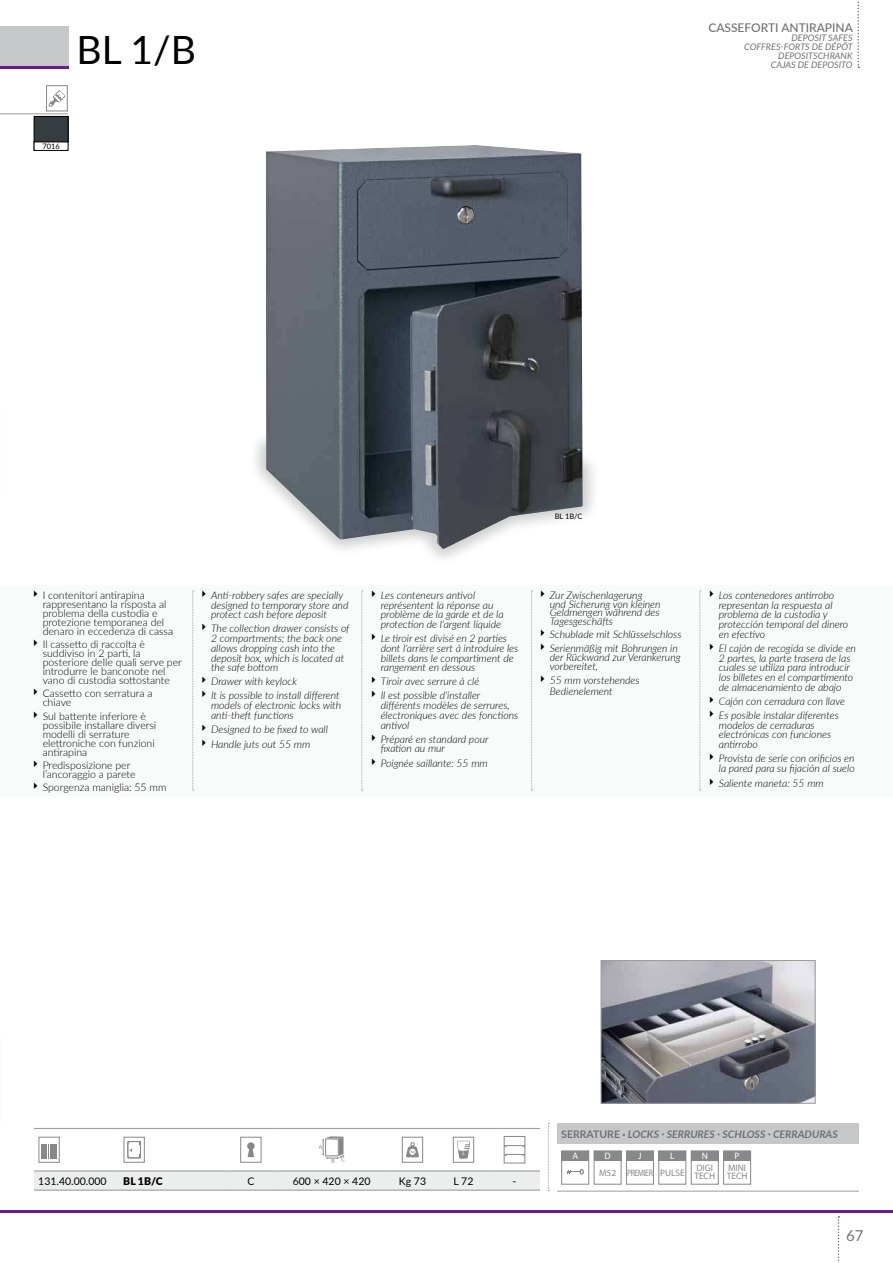
<style>
.page{position:relative;width:893px;height:1263px;background:#fff}
.page>*{position:absolute;margin:0;border:0;box-sizing:border-box;transform-origin:0 0}
.t1{font:39px "Lato";color:#000}
.t2{font:15px "Lato";color:#707172}
.t3{font:500 12px "Lato";color:#707172}
.t4{font:italic 300 10.5px/9.8px "Lato";color:#000}
.t5{font:300 10.5px/9px "Lato";color:#000}
.t6{font:italic 700 10.5px "Lato";color:#707172}
.t7{font:10.5px "Lato";color:#000}
.t8{font:900 10.5px "Lato";color:#000}
.t9{font:9.3px/8.1px "Myriad Pro";color:#87888a}
.t10{font:9.3px "Myriad Pro";letter-spacing:-.05em;color:#87888a;scale:.83 1}
.t11{font:9.3px "Myriad Pro";color:#fff}
.t12{font:italic 9px "Lato";color:#707172}
.t13{font:7.5px "Lato";color:#000}
.t14{font:5.55px "Myriad Pro";color:#fff;scale:1.06 1}
.t15{font:600 3.6px "Lato";color:#87888a}
.s1{font-style:normal}
.s2{font-weight:900;font-style:normal}
</style>
<div class="page">
<div style="left:0;top:585px;width:893px;height:211px;background:#f9fafa"></div>
<svg style="left:192px;top:591px;width:2px;height:200px"></svg>
<svg style="left:361px;top:591px;width:2px;height:200px"></svg>
<svg style="left:531px;top:591px;width:2px;height:200px"></svg>
<svg style="left:699px;top:591px;width:2px;height:200px"></svg>
<hr style="left:0;top:1211px;width:893px;height:2px;background:#62227f">
<hr style="left:0;top:66px;width:68px;height:2px;background:#62227f">
<div style="left:0;top:26px;width:68px;height:40px;background:#c6c7c8"></div>
<svg style="left:857px;top:1px;width:2px;height:67px"></svg>
<svg style="left:838px;top:1216px;width:1px;height:47px"></svg>
<hr style="left:0;top:1035px;width:1px;height:88px;background:#f9fafa">
<div style="left:46px;top:85px;width:22px;height:26px;border:1px solid #87888a"></div>
<svg style="left:49px;top:90px;width:16px;height:17px"></svg>
<hr style="left:0;top:113px;width:68px;height:1px;background:#9c9e9f">
<div style="left:34px;top:116px;width:34px;height:34px;background:#363d41"></div>
<div style="left:34px;top:116px;width:34px;height:34px;border:1px solid #000"></div>
<div style="left:34px;top:142px;width:34px;height:8px;background:#fff"></div>
<div style="left:249px;top:431px;width:351px;height:135px;background:#9c9e9f;opacity:.5"></div>
<hr style="left:34px;top:1189px;width:85px;height:2px;background:#9c9e9f">
<hr style="left:119px;top:1189px;width:106px;height:2px;background:#9c9e9f">
<hr style="left:225px;top:1189px;width:51px;height:2px;background:#9c9e9f">
<hr style="left:276px;top:1189px;width:111px;height:2px;background:#9c9e9f">
<hr style="left:387px;top:1189px;width:51px;height:2px;background:#9c9e9f">
<hr style="left:438px;top:1189px;width:51px;height:2px;background:#9c9e9f">
<hr style="left:489px;top:1189px;width:51px;height:2px;background:#9c9e9f">
<svg style="left:34px;top:1128px;width:506px;height:62px"></svg>
<svg style="left:548px;top:1123px;width:2px;height:68px"></svg>
<img style="left:266px;top:145px;width:317px;height:404px">
<div style="left:557px;top:1123px;width:302px;height:21px;background:#c6c7c8"></div>
<hr style="left:557px;top:1191px;width:302px;height:1px;background:#9c9e9f">
<div style="left:561px;top:1150px;width:28px;height:34px;border:1px solid #87888a"></div>
<div style="left:562px;top:1151px;width:27px;height:10px;background:#87888a"></div>
<svg style="left:567px;top:1169px;width:17px;height:6px"></svg>
<div style="left:594px;top:1150px;width:27px;height:34px;border:1px solid #87888a"></div>
<div style="left:594px;top:1151px;width:27px;height:10px;background:#87888a"></div>
<div style="left:626px;top:1150px;width:28px;height:34px;border:1px solid #87888a"></div>
<div style="left:626px;top:1151px;width:27px;height:10px;background:#87888a"></div>
<div style="left:658px;top:1150px;width:28px;height:34px;border:1px solid #87888a"></div>
<div style="left:659px;top:1151px;width:27px;height:10px;background:#87888a"></div>
<div style="left:691px;top:1150px;width:28px;height:34px;border:1px solid #87888a"></div>
<div style="left:691px;top:1151px;width:27px;height:10px;background:#87888a"></div>
<div style="left:723px;top:1150px;width:28px;height:34px;border:1px solid #87888a"></div>
<div style="left:724px;top:1151px;width:27px;height:10px;background:#87888a"></div>
<img style="left:603px;top:962px;width:210px;height:140px">
<div style="left:601px;top:960px;width:214px;height:144px;border:1px solid #9c9e9f"></div>
<h1 class="t1" style="left:77px;top:22px;width:121px">BL 1/B</h1>
<p class="t13" style="left:42px;top:141px;width:19px">7016</p>
<p class="t3" style="left:708px;top:19px;width:146px">CASSEFORTI ANTIRAPINA</p>
<p class="t12" style="left:791px;top:31px;width:6px">DEPOSIT</p>
<p class="t12" style="left:828px;top:31px;width:26px">SAFES</p>
<p class="t12" style="left:744px;top:40px;width:88px">COFFRES-FORTS DE DÉPÔT</p>
<p class="t12" style="left:778px;top:49px;width:7px">DEPOSITSCHRANK</p>
<p class="t12" style="left:771px;top:58px;width:47px">CAJAS DE DEPOSITO</p>
<p class="t5" style="left:43px;top:590px;width:132px">I contenitori antirapina rappresentano la risposta al problema della custodia e protezione temporanea del denaro in eccedenza di cassa</p>
<p class="t5" style="left:43px;top:639px;width:141px">Il cassetto di raccolta è suddiviso in 2 parti, la posteriore delle quali serve per introdurre le banconote nel vano di custodia sottostante</p>
<p class="t5" style="left:43px;top:689px;width:111px">Cassetto con serratura a chiave</p>
<p class="t5" style="left:43px;top:711px;width:115px">Sul battente inferiore è possibile installare diversi modelli di serrature elettroniche con funzioni antirapina</p>
<p class="t5" style="left:43px;top:760px;width:94px">Predisposizione per l’ancoraggio a parete</p>
<p class="t5" style="left:43px;top:782px;width:125px">Sporgenza maniglia: 55 mm</p>
<p class="t4" style="left:211px;top:590px;width:139px">Anti-robbery safes are specially designed to temporary store and protect cash before deposit</p>
<p class="t4" style="left:211px;top:623px;width:140px">The collection drawer consists of<br>2 compartments; the back one allows dropping cash into the deposit box, which is located at the safe bottom</p>
<p class="t4" style="left:211px;top:674px;width:130px;line-height:14px">Drawer with keylock<br>It is possible to install different</p>
<p class="t4" style="left:211px;top:700px;width:132px">models of electronic locks with anti-theft functions</p>
<p class="t4" style="left:211px;top:721px;width:118px;line-height:14.7px">Designed to be fixed to wall<br>Handle juts out 55 mm</p>
<p class="t4" style="left:381px;top:590px;width:124px">Les conteneurs antivol représentent la réponse au problème de la garde et de la protection de l'argent liquide</p>
<p class="t4" style="left:381px;top:633px;width:139px">Le tiroir est divisé en 2 parties dont l'arrière sert à introduire les billets dans le compartiment de rangement en dessous</p>
<p class="t4" style="left:381px;top:674px;width:101px;line-height:14px">Tiroir avec serrure à clé<br>Il est possible d'installer</p>
<p class="t4" style="left:381px;top:700px;width:139px">différents modèles de serrures, électroniques avec des fonctions antivol</p>
<p class="t4" style="left:381px;top:734px;width:109px">Préparé en standard pour fixation au mur</p>
<p class="t4" style="left:381px;top:758px;width:108px">Poignée saillante: 55 mm</p>
<p class="t13" style="left:555px;top:511px;width:29px">BL 1B/C</p>
<p class="t4" style="left:550px;top:590px;width:112px;line-height:8.7px">Zur Zwischenlagerung und Sicherung von kleinen<br>Geldmengen während des<br>Tagesgeschäfts</p>
<p class="t4" style="left:550px;top:627px;width:133px;line-height:13.2px">Schublade mit Schlüsselschloss<br>Serienmäßig mit Bohrungen in</p>
<p class="t4" style="left:550px;top:652px;width:132px;line-height:9px">der Rückwand zur Verankerung vorbereitet,</p>
<p class="t4" style="left:550px;top:675px;width:91px;line-height:10.5px">55 mm vorstehendes<br>Bedienelement</p>
<p class="t4" style="left:719px;top:590px;width:131px">Los contenedores antirrobo representan la respuesta al problema de la custodia y protección temporal del dinero en efectivo</p>
<p class="t4" style="left:719px;top:643px;width:139px">El cajón de recogida se divide en<br>2 partes, la parte trasera de las cuales se utiliza para introducir los billetes en el compartimento de almacenamiento de abajo</p>
<p class="t4" style="left:719px;top:694px;width:128px;line-height:14px">Cajón con cerradura con llave<br>Es posible instalar diferentes</p>
<p class="t4" style="left:719px;top:720px;width:114px">modelos de cerraduras electrónicas con funciones antirrobo</p>
<p class="t4" style="left:719px;top:753px;width:137px">Provista de serie con orificios en la pared para su fijación al suelo</p>
<p class="t4" style="left:719px;top:778px;width:106px">Saliente maneta: 55 mm</p>
<p class="t15" style="left:410px;top:1149px;width:6px">Kg</p>
<p class="t14" style="left:462px;top:1150px;width:4px">L</p>
<p class="t7" style="left:38px;top:1173px;width:70px">131.40.00.000</p>
<p class="t8" style="left:123px;top:1173px;width:41px">BL 1B/C</p>
<p class="t7" style="left:247px;top:1173px;width:9px">C</p>
<p class="t7" style="left:293px;top:1173px;width:79px">600 × 420 × 420</p>
<p class="t7" style="left:399px;top:1173px;width:29px">Kg 73</p>
<p class="t7" style="left:453px;top:1173px;width:21px">L 72</p>
<p class="t7" style="left:513px;top:1173px;width:5px">-</p>
<p class="t6" style="left:561px;top:1126px;width:113px"><span class="s1">SERRATURE</span> <span class="s2">·</span> LOCKS · SERRUR</p>
<p class="t6" style="left:704px;top:1126px;width:77px">ES · SCHLOSS · CERRADURAS</p>
<p class="t11" style="left:572px;top:1150px;width:7px">A</p>
<p class="t11" style="left:604px;top:1150px;width:8px">D</p>
<p class="t9" style="left:599px;top:1168px;width:19px">M52</p>
<p class="t11" style="left:735px;top:1150px;width:6px">P</p>
<p class="t9" style="left:727px;top:1164px;width:22px">MINI<br>TECH</p>
<p class="t11" style="left:638px;top:1150px;width:5px">J</p>
<p class="t10" style="left:627px;top:1167px;width:33px">PREMIER</p>
<p class="t11" style="left:670px;top:1150px;width:6px">L</p>
<p class="t9" style="left:660px;top:1168px;width:26px">PULSE</p>
<p class="t11" style="left:702px;top:1150px;width:8px">N</p>
<p class="t9" style="left:694px;top:1164px;width:22px">DIGI<br>TECH</p>
<h2 class="t2" style="left:846px;top:1225px;width:19px">67</h2>
</div>
